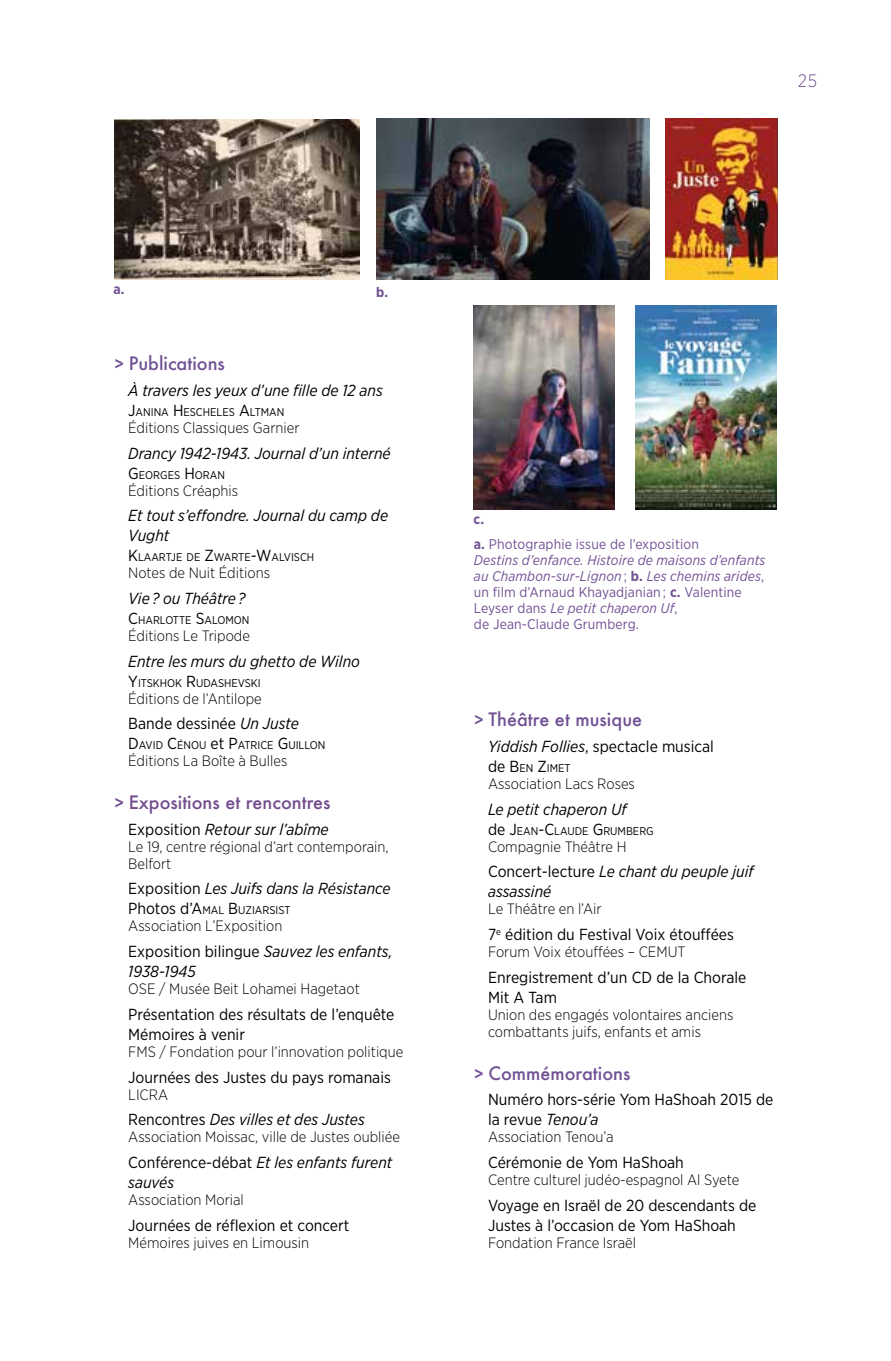
<style>
.page{position:relative;width:891px;height:1361px;background:#fff}
.page>*{position:absolute;margin:0;border:0;box-sizing:border-box;transform-origin:0 0}
.t1{font:500 18px "Futura";color:#715294}
.t2{font:500 18px "Futura";color:#734d8d}
.t3{font:300 18px "Gotham Narrow";color:#715294}
.t4{font:italic 16px/20px "Gotham Narrow";color:#000}
.t5{font:16px/20px "Gotham Narrow";color:#000}
.t6{font:300 15px/17px "Gotham Narrow";color:#000}
.t7{font:14px/16px "Gotham Narrow";letter-spacing:.01em;color:#715294}
.t8{font:700 14px "Gotham Narrow";color:#715294}
.t9{font:11.2px "Gotham Narrow";color:#000}
.s1{font-family:"Gotham Narrow"}
.s2{font-size:16px}
.s3{font-style:italic}
.s4{font-style:normal}
.s5{font-weight:700}
</style>
<div class="page">
<img style="left:635px;top:306px;width:141px;height:204px">
<img style="left:665px;top:119px;width:112px;height:160px">
<img style="left:376px;top:119px;width:273px;height:160px">
<img style="left:473px;top:306px;width:141px;height:204px">
<img style="left:114px;top:119px;width:245px;height:161px">
<p class="t3" style="left:797px;top:69px;width:21px">25</p>
<p class="t8" style="left:113px;top:280px;width:13px">a.</p>
<p class="t8" style="left:376px;top:283px;width:13px">b.</p>
<p class="t1" style="left:114px;top:351px;width:112px"><span class="s1">&gt;</span> Publications</p>
<p class="t4" style="left:128px;top:380px;width:256px">À travers les yeux d’une fille de 12 ans</p>
<p class="t9" style="left:128px;top:405px;width:157px"><span class="s2">J</span>ANINA <span class="s2">H</span> ESCHELES <span class="s2">A</span>LTMAN</p>
<p class="t6" style="left:128px;top:419px;width:173px">Éditions Classiques Garnier</p>
<p class="t4" style="left:128px;top:443px;width:264px">Drancy 1942-1943. Journal d’un interné</p>
<p class="t9" style="left:128px;top:468px;width:98px"><span class="s2">G</span> EORGES <span class="s2">H</span> ORAN</p>
<p class="t6" style="left:128px;top:481px;width:111px">Éditions Créaphis</p>
<p class="t4" style="left:128px;top:505px;width:261px">Et tout s’effondre. Journal du camp de<br>Vught</p>
<p class="t9" style="left:128px;top:550px;width:187px"><span class="s2">K</span>LAARTJE DE <span class="s2">Z</span>WARTE<span class="s2">-W</span>ALVISCH</p>
<p class="t6" style="left:128px;top:564px;width:143px">Notes de Nuit Éditions</p>
<p class="t4" style="left:128px;top:588px;width:119px">Vie ? ou Théâtre ?</p>
<p class="t9" style="left:128px;top:613px;width:123px"><span class="s2">C</span>HARLOTTE <span class="s2">S</span>ALOMON</p>
<p class="t6" style="left:128px;top:627px;width:123px">Éditions Le Tripode</p>
<p class="t4" style="left:128px;top:651px;width:233px">Entre les murs du ghetto de Wilno</p>
<p class="t9" style="left:128px;top:676px;width:83px"><span class="s2">Y</span>ITSKHOK <span class="s2">R</span>UDAS</p>
<p class="t9" style="left:224px;top:676px;width:38px">HEVSKI</p>
<p class="t6" style="left:128px;top:689px;width:135px">Éditions de l’Antilope</p>
<p class="t5" style="left:128px;top:713px;width:172px">Bande dessinée <span class="s3">Un Juste</span></p>
<p class="t9" style="left:128px;top:738px;width:199px"><span class="s2">D</span>AVID <span class="s2">C</span>ÉNOU <span class="s2">et</span> <span class="s2">P</span>ATRICE <span class="s2">G</span> UILLON</p>
<p class="t6" style="left:128px;top:752px;width:160px">Éditions La Boîte à Bulles</p>
<p class="t2" style="left:114px;top:790px;width:218px"><span class="s1">&gt;</span> Expositions et rencontres</p>
<p class="t4" style="left:128px;top:819px;width:202px"><span class="s4">Exposition</span> Retour sur l’abîme</p>
<p class="t6" style="left:128px;top:837px;width:262px">Le 19, centre régional d’art contemporain,<br>Belfort</p>
<p class="t4" style="left:128px;top:878px;width:264px"><span class="s4">Exposition</span> Les Juifs dans la Résistance</p>
<p class="t9" style="left:128px;top:903px;width:164px"><span class="s2">Photos d’</span><span class="s2">A</span>MAL <span class="s2">B</span>UZIARSIST</p>
<p class="t6" style="left:128px;top:917px;width:155px">Association L’Exposition</p>
<p class="t4" style="left:128px;top:941px;width:265px"><span class="s4">Exposition bilingue</span> Sauvez les enfants,<br>1938-1945</p>
<p class="t6" style="left:128px;top:980px;width:233px">OSE / Musée Beit Lohamei Hagetaot</p>
<p class="t5" style="left:128px;top:1004px;width:267px">Présentation des résultats de l’enquête<br>Mémoires à venir</p>
<p class="t6" style="left:128px;top:1042px;width:276px">FMS / Fondation pour l’innovation politique</p>
<p class="t5" style="left:128px;top:1066px;width:264px">Journées des Justes du pays romanais</p>
<p class="t6" style="left:128px;top:1085px;width:41px">LICRA</p>
<p class="t4" style="left:128px;top:1109px;width:238px"><span class="s4">Rencontres</span> Des villes et des Justes</p>
<p class="t6" style="left:128px;top:1128px;width:273px">Association Moissac, ville de Justes oubliée</p>
<p class="t4" style="left:128px;top:1152px;width:265px"><span class="s4">Conférence-débat</span> Et les enfants furent sauvés</p>
<p class="t6" style="left:128px;top:1190px;width:117px">Association Morial</p>
<p class="t5" style="left:128px;top:1214px;width:222px">Journées de réflexion et concert</p>
<p class="t6" style="left:128px;top:1233px;width:182px">Mémoires juives en Limousin</p>
<p class="t8" style="left:473px;top:510px;width:12px">c.</p>
<p class="t7" style="left:473px;top:536px;width:293px"><span class="s5">a.</span> Photographie issue de l’exposition<br><span class="s3">Destins d’enfance. Histoire de maisons d’enfants au Chambon-sur-Lignon</span> ; <span class="s5">b.</span> <span class="s3">Les chemins arides</span>, un film d’Arnaud Khayadjanian ; <span class="s5">c.</span> Valentine Leyser dans <span class="s3">Le petit chaperon Uf</span>,<br>de Jean-Claude Grumberg.</p>
<p class="t1" style="left:473px;top:707px;width:170px"><span class="s1">&gt;</span> Théâtre et musique</p>
<p class="t5" style="left:488px;top:736px;width:227px"><span class="s3">Yiddish Follies</span>, spectacle musical</p>
<p class="t9" style="left:488px;top:761px;width:84px"><span class="s2">de</span> <span class="s2">B</span>EN <span class="s2">Z</span>IMET</p>
<p class="t6" style="left:488px;top:775px;width:148px">Association Lacs Roses</p>
<p class="t4" style="left:488px;top:799px;width:140px">Le petit chaperon Uf</p>
<p class="t9" style="left:488px;top:824px;width:167px"><span class="s2">de</span> <span class="s2">J</span>EAN<span class="s2">-C</span>LAUDE <span class="s2">G</span> RUMBERG</p>
<p class="t6" style="left:488px;top:837px;width:140px">Compagnie Théâtre H</p>
<p class="t4" style="left:488px;top:861px;width:267px"><span class="s4">Concert-lecture</span> Le chant du peuple juif assassiné</p>
<p class="t6" style="left:488px;top:900px;width:115px">Le Théâtre en l’Air</p>
<p class="t5" style="left:488px;top:924px;width:247px">7<sup>e</sup> édition du Festival Voix étouffées</p>
<p class="t6" style="left:488px;top:943px;width:199px">Forum Voix étouffées – CEMUT</p>
<p class="t5" style="left:488px;top:967px;width:260px">Enregistrement d’un CD de la Chorale<br>Mit A Tam</p>
<p class="t6" style="left:488px;top:1005px;width:247px">Union des engagés volontaires anciens combattants juifs, enfants et amis</p>
<p class="t1" style="left:473px;top:1060px;width:158px"><span class="s1">&gt;</span> Commémorations</p>
<p class="t5" style="left:488px;top:1089px;width:287px">Numéro hors-série Yom HaShoah 2015 de la revue <span class="s3">Tenou’a</span></p>
<p class="t6" style="left:488px;top:1128px;width:127px">Association Tenou’a</p>
<p class="t5" style="left:488px;top:1152px;width:197px">Cérémonie de Yom HaShoah</p>
<p class="t6" style="left:488px;top:1170px;width:252px">Centre culturel judéo-espagnol Al Syete</p>
<p class="t5" style="left:488px;top:1194px;width:270px">Voyage en Israël de 20 descendants de<br>Justes à l’occasion de Yom HaShoah</p>
<p class="t6" style="left:488px;top:1233px;width:149px">Fondation France Israël</p>
</div>
